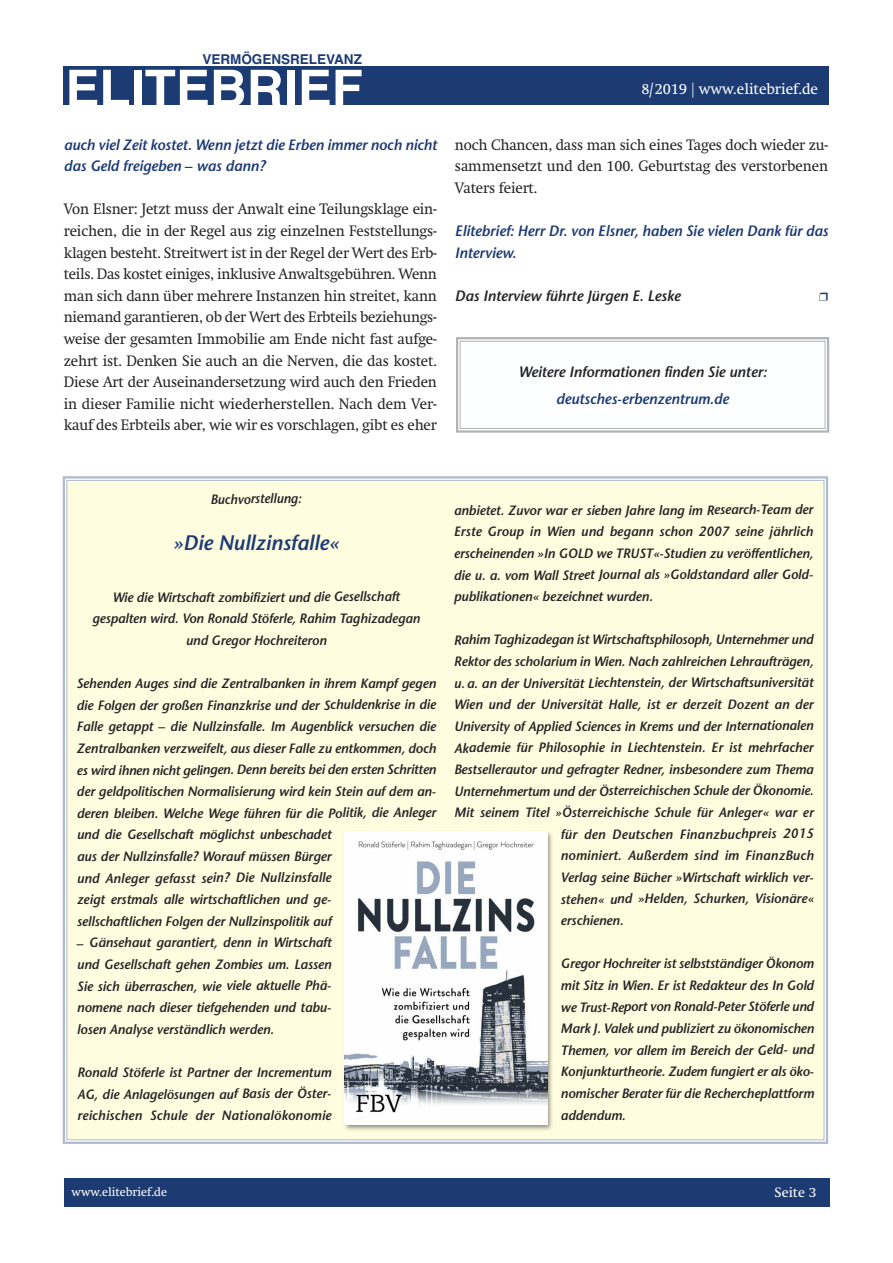
<style>
.page{position:relative;width:893px;height:1263px;background:#fff}
.page>*{position:absolute;margin:0;border:0;box-sizing:border-box;transform-origin:0 0}
.t1{font:700 51px "Helvetica";color:#fff}
.t2{font:italic 600 21px "Stone Sans";letter-spacing:-.005em;color:#1d3b73}
.t3{font:15px/21.6px "Swift";letter-spacing:-.01em;color:#272526;text-align:justify;scale:.96 1}
.t4{font:italic 600 15px/21.6px "Stone Sans";letter-spacing:-.01em;color:#1d3b73}
.t5{font:italic 600 15px "Stone Sans";letter-spacing:-.01em;color:#272526}
.t6{font:15px "Swift";color:#fff}
.t7{font:italic 600 13.5px/21.6px "Stone Sans";letter-spacing:-.01em;color:#272526;text-align:justify}
.t8{font:italic 600 13.5px "Stone Sans";letter-spacing:.01em;color:#272526}
.t9{font:700 13.5px "Helvetica";color:#1d3b73}
.t10{font:italic 600 13.5px "Stone Sans";letter-spacing:-.01em;color:#272526;scale:.95 1}
.t11{font:13.5px "Swift";color:#fff}
.t12{font:12px "Swift";color:#fff}
</style>
<div class="page">
<div style="left:64px;top:1178px;width:765px;height:29px;background:#1d3b73"></div>
<div style="left:64px;top:66px;width:765px;height:38px;background:#1d3b73"></div>
<div style="left:456px;top:337px;width:373px;height:96px;border:2px solid #b3b3b3"></div>
<div style="left:460px;top:341px;width:365px;height:88px;border:1px solid #b3b3b3"></div>
<div style="left:67px;top:481px;width:757px;height:658px;background:#fffddf"></div>
<img style="left:344px;top:831px;width:208px;height:299px">
<img style="left:345px;top:832px;width:202px;height:292px">
<p class="t9" style="left:202px;top:51px;width:161px">VERMÖGENSRELEVANZ</p>
<h1 class="t1" style="left:65px;top:59px;width:299px">ELITEBRIEF</h1>
<p class="t4" style="left:64px;top:135px;width:375px">auch viel Zeit kostet. Wenn jetzt die Erben immer noch nicht das Geld freigeben – was dann?</p>
<p class="t3" style="left:64px;top:200px;width:390px">Von Elsner: Jetzt muss der Anwalt eine Teilungsklage ein&shy;reichen, die in der Regel aus zig einzelnen Feststellungs&shy;klagen besteht. Streitwert ist in der Regel der Wert des Erb&shy;teils. Das kostet einiges, inklusive Anwaltsgebühren. Wenn man sich dann über mehrere Instanzen hin streitet, kann niemand garantieren, ob der Wert des Erbteils beziehungs&shy;weise der gesamten Immobilie am Ende nicht fast aufge&shy;zehrt ist. Denken Sie auch an die Nerven, die das kostet.<br>Diese Art der Auseinandersetzung wird auch den Frieden in dieser Familie nicht wiederherstellen. Nach dem Ver&shy;kauf des Erbteils aber, wie wir es vorschlagen, gibt es eher</p>
<p class="t6" style="left:641px;top:83px;width:178px">8/2019 | www.elitebrief.de</p>
<p class="t3" style="left:455px;top:135px;width:390px">noch Chancen, dass man sich eines Tages doch wieder zu&shy;sammensetzt und den 100. Geburtstag des verstorbenen Vaters feiert.</p>
<p class="t4" style="left:455px;top:221px;width:375px">Elitebrief: Herr Dr. von Elsner, haben Sie vielen Dank für das<br>Interview.</p>
<p class="t5" style="left:455px;top:290px;width:227px">Das Interview führte Jürgen E. Leske</p>
<p class="t5" style="left:518px;top:366px;width:250px">Weitere Informationen finden Sie unter:</p>
<p class="t4" style="left:556px;top:389px;width:174px">deutsches-erbenzentrum.de</p>
<p class="t10" style="left:211px;top:493px;width:97px">Buchvorstellung:</p>
<h2 class="t2" style="left:173px;top:534px;width:167px">»Die Nullzinsfalle«</h2>
<p class="t7" style="left:92px;top:587px;width:329px;text-align:center">Wie die Wirtschaft zombifiziert und die Gesellschaft gespalten wird. Von Ronald Stöferle, Rahim Taghizadegan und Gregor Hochreiteron</p>
<p class="t7" style="left:76px;top:674px;width:361px;text-align:left">Sehenden Auges sind die Zentralbanken in ihrem Kampf gegen die Folgen der großen Finanzkrise und der Schuldenkrise in die Falle getappt – die Nullzinsfalle. Im Augenblick versuchen die Zentralbanken verzweifelt, aus dieser Falle zu entkommen, doch es wird ihnen nicht gelingen. Denn bereits bei den ersten Schritten der geldpolitischen Normalisierung wird kein Stein auf dem an&shy;deren bleiben. Welche Wege führen für die Politik, die Anleger und die Gesellschaft möglichst unbeschadet<br>aus der Nullzinsfalle? Worauf müssen Bürger<br>und Anleger gefasst sein? Die Nullzinsfalle<br>zeigt erstmals alle wirtschaftlichen und ge-<br>sellschaftlichen Folgen der Nullzinspolitik auf</p>
<p class="t7" style="left:77px;top:933px;width:256px">– Gänsehaut garantiert, denn in Wirtschaft und Gesellschaft gehen Zombies um. Lassen Sie sich überraschen, wie viele aktuelle Phä&shy;nomene nach dieser tiefgehenden und tabu&shy;losen Analyse verständlich werden.</p>
<p class="t7" style="left:77px;top:1063px;width:256px">Ronald Stöferle ist Partner der Incrementum AG, die Anlagelösungen auf Basis der Öster&shy;reichischen Schule der Nationalökonomie</p>
<p class="t7" style="left:454px;top:500px;width:361px">anbietet. Zuvor war er sieben Jahre lang im Research-Team der Erste Group in Wien und begann schon 2007 seine jährlich erscheinenden »In GOLD we TRUST«-Studien zu veröffentlichen, die u. a. vom Wall Street Journal als »Goldstandard aller Gold&shy;publikationen« bezeichnet wurden.</p>
<p class="t7" style="left:454px;top:630px;width:361px">Rahim Taghizadegan ist Wirtschaftsphilosoph, Unternehmer und</p>
<p class="t7" style="left:454px;top:652px;width:361px">Rektor des scholarium in Wien. Nach zahlreichen Lehraufträgen,</p>
<p class="t7" style="left:454px;top:673px;width:361px">u.a. an der Universität Liechtenstein, der Wirtschaftsuniversität</p>
<p class="t7" style="left:454px;top:695px;width:361px">Wien und der Universität Halle, ist er derzeit Dozent an der</p>
<p class="t7" style="left:454px;top:716px;width:361px">University of Applied Sciences in Krems und der Internationalen</p>
<p class="t7" style="left:454px;top:738px;width:361px">Akademie für Philosophie in Liechtenstein. Er ist mehrfacher</p>
<p class="t7" style="left:454px;top:760px;width:361px">Bestsellerautor und gefragter Redner, insbesondere zum Thema</p>
<p class="t7" style="left:454px;top:781px;width:361px">Unternehmertum und der Österreichischen Schule der Ökonomie.</p>
<p class="t7" style="left:454px;top:803px;width:361px">Mit seinem Titel »Österreichische Schule für Anleger« war er</p>
<p class="t8" style="left:561px;top:829px;width:255px">für den Deutschen Finanzbuchpreis 2015</p>
<p class="t8" style="left:561px;top:850px;width:255px">nominiert. Außerdem sind im FinanzBuch</p>
<p class="t7" style="left:561px;top:868px;width:255px">Verlag seine Bücher »Wirtschaft wirklich ver-</p>
<p class="t7" style="left:561px;top:889px;width:255px">stehen« und »Helden, Schurken, Visionäre«</p>
<p class="t7" style="left:561px;top:911px;width:64px">erschienen.</p>
<p class="t7" style="left:561px;top:954px;width:255px">Gregor Hochreiter ist selbstständiger Ökonom mit Sitz in Wien. Er ist Redakteur des In Gold we Trust-Report von Ronald-Peter Stöferle und Mark J. Valek und publiziert zu ökonomischen Themen, vor allem im Bereich der Geld- und Konjunkturtheorie. Zudem fungiert er als öko&shy;nomischer Berater für die Rechercheplattform addendum.</p>
<p class="t12" style="left:72px;top:1187px;width:97px">www.elitebrief.de</p>
<p class="t11" style="left:775px;top:1187px;width:43px">Seite 3</p>
</div>
